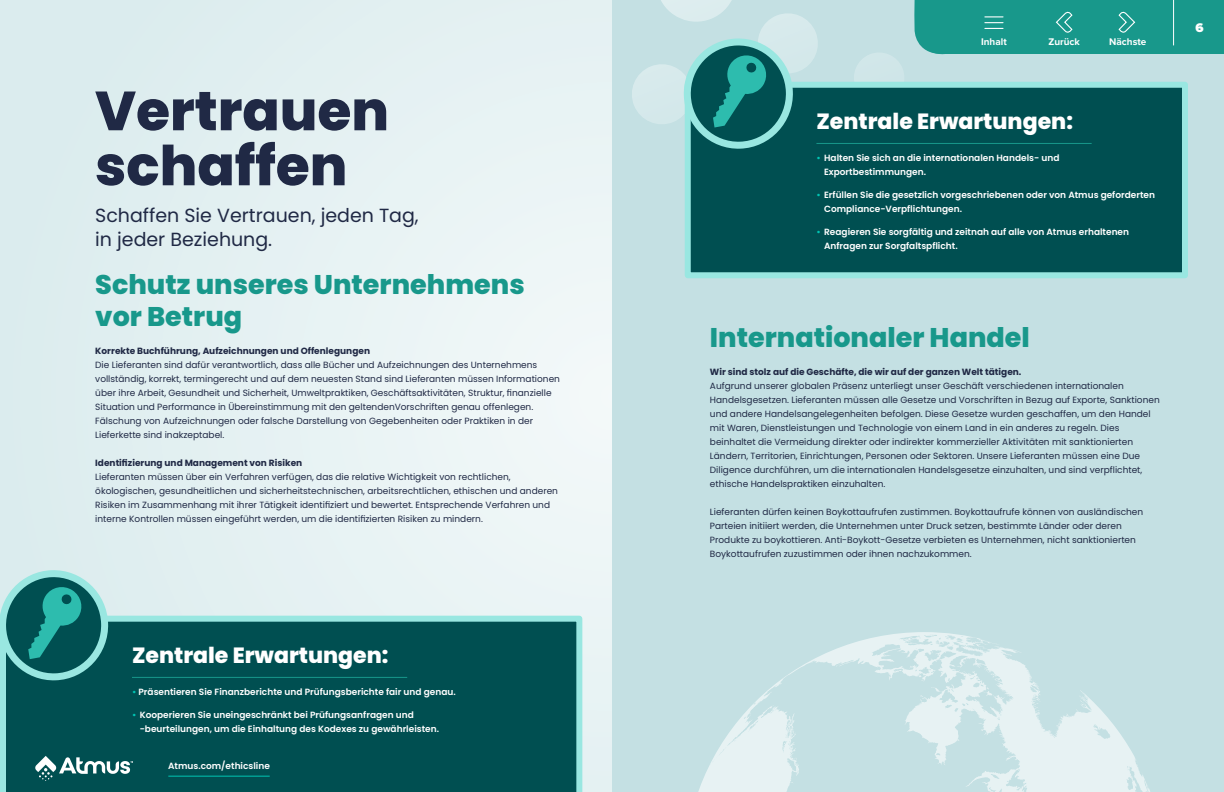
<style>
.page{position:relative;width:1224px;height:792px;background:#e4f1f2}
.page>*{position:absolute;margin:0;border:0;box-sizing:border-box;transform-origin:0 0}
.t1{font:800 55px/55px "Poppins";color:#202945}
.t2{font:800 27px/32px "Poppins";color:#18988b}
.t3{font:800 22px "Poppins";color:#fff}
.t4{font:19px/24px "Poppins";color:#202945}
.t5{font:900 13px "Proxima Nova";color:#fff}
.t6{font:900 11px "Proxima Nova";color:#fff}
.t7{font:700 10px "Proxima Nova";color:#fff}
.t8{font:9px/14px "Poppins";color:#202945}
.t9{font:600 9px/14px "Poppins";color:#fff}
.t10{font:700 9px "Poppins";color:#202945}
.s1{color:#00c4b3}
</style>
<div class="page">
<div style="left:612px;top:0;width:612px;height:792px;background:#c4e0e3"></div>
<div style="left:0;top:616px;width:582px;height:176px;background:#004f51"></div>
<svg style="left:0;top:570px;width:110px;height:114px;background:#3c8c8a"></svg>
<div style="left:685px;top:82px;width:503px;height:196px;background:#004f51;border:6px solid #99e7e1"></div>
<svg style="left:632px;top:0;width:276px;height:180px"></svg>
<hr style="left:132px;top:677px;width:275px;height:1px;background:#18988b">
<hr style="left:816px;top:143px;width:276px;height:1px;background:#18988b">
<svg style="left:698px;top:632px;width:452px;height:160px"></svg>
<svg style="left:1132px;top:757px;width:15px;height:24px"></svg>
<svg style="left:1015px;top:650px;width:67px;height:42px"></svg>
<svg style="left:35px;top:756px;width:97px;height:25px;background:#4a8283"></svg>
<div style="left:914px;top:0;width:310px;height:54px;background:#18988b"></div>
<hr style="left:168px;top:776px;width:102px;height:1px;background:#00c4b3">
<h1 class="t1" style="left:95px;top:84px;width:296px">Vertrauen schaffen</h1>
<h3 class="t4" style="left:95px;top:204px;width:325px">Schaffen Sie Vertrauen, jeden Tag, in jeder Beziehung.</h3>
<h2 class="t2" style="left:95px;top:269px;width:431px">Schutz unseres Unternehmens vor Betrug</h2>
<p class="t10" style="left:95px;top:346px;width:276px">Korrekte Buchführung, Aufzeichnungen und Offenlegungen</p>
<p class="t8" style="left:95px;top:358px;width:466px">Die Lieferanten sind dafür verantwortlich, dass alle Bücher und Aufzeichnungen des Unternehmens vollständig, korrekt, termingerecht und auf dem neuesten Stand sind Lieferanten müssen Informationen über ihre Arbeit, Gesundheit und Sicherheit, Umweltpraktiken, Geschäftsaktivitäten, Struktur, finanzielle Situation und Performance in Übereinstimmung mit den geltendenVorschriften genau offenlegen.<br>Fälschung von Aufzeichnungen oder falsche Darstellung von Gegebenheiten oder Praktiken in der Lieferkette sind inakzeptabel.</p>
<p class="t10" style="left:95px;top:458px;width:209px">Identifizierung und Management von Risiken</p>
<p class="t8" style="left:95px;top:470px;width:464px">Lieferanten müssen über ein Verfahren verfügen, das die relative Wichtigkeit von rechtlichen, ökologischen, gesundheitlichen und sicherheitstechnischen, arbeitsrechtlichen, ethischen und anderen Risiken im Zusammenhang mit ihrer Tätigkeit identifiziert und bewertet. Entsprechende Verfahren und interne Kontrollen müssen eingeführt werden, um die identifizierten Risiken zu mindern.</p>
<h3 class="t3" style="left:132px;top:642px;width:258px">Zentrale Erwartungen:</h3>
<p class="t9" style="left:132px;top:685px;width:325px"><span class="s1">•</span> Präsentieren Sie Finanzberichte und Prüfungsberichte fair und genau.</p>
<p class="t9" style="left:140px;top:708px;width:301px;text-indent:-8px"><span class="s1">•</span> Kooperieren Sie uneingeschränkt bei Prüfungsanfragen und -beurteilungen, um die Einhaltung des Kodexes zu gewährleisten.</p>
<p class="t9" style="left:168px;top:759px;width:103px">Atmus.com/ethicsline</p>
<p class="t7" style="left:1048px;top:35px;width:33px">Zurück</p>
<p class="t7" style="left:1109px;top:35px;width:39px">Nächste</p>
<p class="t7" style="left:973px;top:35px;width:43px">Contents</p>
<p class="t7" style="left:1055px;top:35px;width:22px">Next</p>
<p class="t7" style="left:1115px;top:35px;width:24px">Back</p>
<p class="t7" style="left:981px;top:35px;width:27px">Inhalt</p>
<h3 class="t3" style="left:816px;top:109px;width:258px">Zentrale Erwartungen:</h3>
<p class="t9" style="left:824px;top:151px;width:237px;text-indent:-8px"><span class="s1">•</span> Halten Sie sich an die internationalen Handels- und<br>Exportbestimmungen.</p>
<p class="t9" style="left:824px;top:188px;width:332px;text-indent:-8px"><span class="s1">•</span> Erfüllen Sie die gesetzlich vorgeschriebenen oder von Atmus geforderten<br>Compliance-Verpflichtungen.</p>
<p class="t9" style="left:824px;top:225px;width:306px;text-indent:-8px"><span class="s1">•</span> Reagieren Sie sorgfältig und zeitnah auf alle von Atmus erhaltenen<br>Anfragen zur Sorgfaltspflicht.</p>
<h2 class="t2" style="left:710px;top:321px;width:321px">Internationaler Handel</h2>
<p class="t10" style="left:710px;top:366px;width:313px">Wir sind stolz auf die Geschäfte, die wir auf der ganzen Welt tätigen.</p>
<p class="t8" style="left:710px;top:379px;width:451px">Aufgrund unserer globalen Präsenz unterliegt unser Geschäft verschiedenen internationalen Handelsgesetzen. Lieferanten müssen alle Gesetze und Vorschriften in Bezug auf Exporte, Sanktionen und andere Handelsangelegenheiten befolgen. Diese Gesetze wurden geschaffen, um den Handel mit Waren, Dienstleistungen und Technologie von einem Land in ein anderes zu regeln. Dies beinhaltet die Vermeidung direkter oder indirekter kommerzieller Aktivitäten mit sanktionierten Ländern, Territorien, Einrichtungen, Personen oder Sektoren. Unsere Lieferanten müssen eine Due Diligence durchführen, um die internationalen Handelsgesetze einzuhalten, und sind verpflichtet, ethische Handelspraktiken einzuhalten.</p>
<p class="t8" style="left:710px;top:505px;width:435px">Lieferanten dürfen keinen Boykottaufrufen zustimmen. Boykottaufrufe können von ausländischen Parteien initiiert werden, die Unternehmen unter Druck setzen, bestimmte Länder oder deren Produkte zu boykottieren. Anti-Boykott-Gesetze verbieten es Unternehmen, nicht sanktionierten Boykottaufrufen zuzustimmen oder ihnen nachzukommen.</p>
<p class="t6" style="left:1203px;top:18px;width:8px">6</p>
<h3 class="t5" style="left:1195px;top:18px;width:10px">6</h3>
</div>
